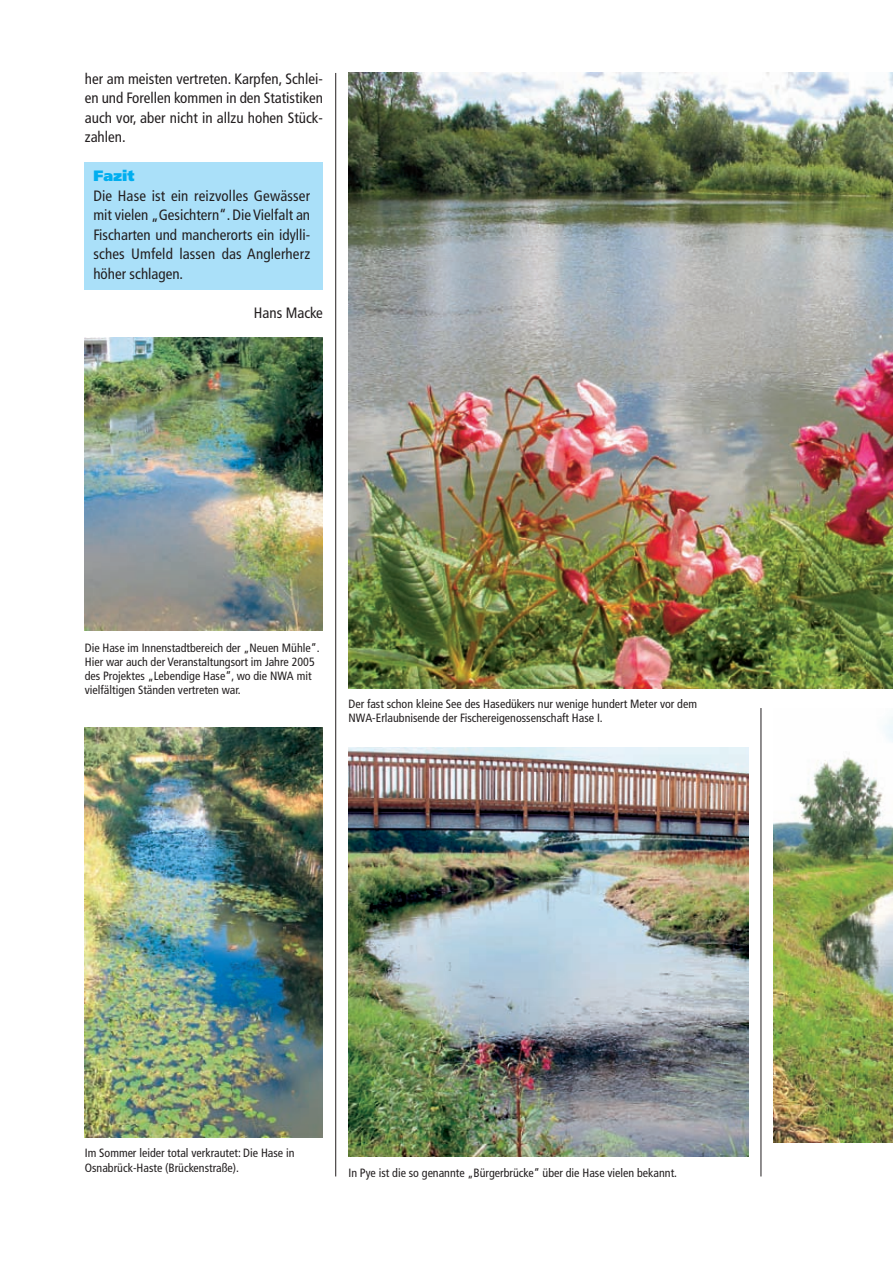
<style>
.page{position:relative;width:893px;height:1263px;background:#fff}
.page>*{position:absolute;margin:0;border:0;box-sizing:border-box;transform-origin:0 0}
.t1{font:condensed 15px/19.5px "Frutiger";color:#231f20;text-align:justify}
.t2{font:900 15px "Frutiger";color:#00aeef}
.t3{font:condensed 12px/14.2px "Frutiger";color:#231f20}
</style>
<div class="page">
<div style="left:85px;top:162px;width:238px;height:128px;background:#aae0f9"></div>
<hr style="left:335px;top:73px;width:1px;height:1103px;background:#231f20">
<hr style="left:761px;top:708px;width:1px;height:468px;background:#231f20">
<img style="left:85px;top:337px;width:238px;height:293px">
<img style="left:348px;top:73px;width:545px;height:615px">
<img style="left:85px;top:727px;width:238px;height:410px">
<img style="left:348px;top:747px;width:400px;height:409px">
<img style="left:774px;top:717px;width:119px;height:425px">
<p class="t1" style="left:85px;top:70px;width:240px">her am meisten vertreten. Karpfen, Schlei&shy;en und Forellen kommen in den Statistiken auch vor, aber nicht in allzu hohen Stück&shy;zahlen.</p>
<p class="t2" style="left:93px;top:170px;width:43px">Fazit</p>
<p class="t1" style="left:93px;top:187px;width:218px">Die Hase ist ein reizvolles Gewässer mit vielen „Gesichtern“. Die Vielfalt an Fischarten und mancherorts ein idylli&shy;sches Umfeld lassen das Anglerherz höher schlagen.</p>
<p class="t1" style="left:254px;top:304px;width:71px">Hans Macke</p>
<p class="t3" style="left:85px;top:641px;width:236px">Die Hase im Innenstadtbereich der „Neuen Mühle“.<br>Hier war auch der Veranstaltungsort im Jahre 2005 des Projektes „Lebendige Hase“, wo die NWA mit vielfältigen Ständen vertreten war.</p>
<p class="t3" style="left:348px;top:697px;width:350px">Der fast schon kleine See des Hasedükers nur wenige hundert Meter vor dem<br>NWA-Erlaubnisende der Fischereigenossenschaft Hase I.</p>
<p class="t3" style="left:85px;top:1147px;width:211px">Im Sommer leider total verkrautet: Die Hase in<br>Osnabrück-Haste (Brückenstraße).</p>
<p class="t3" style="left:348px;top:1166px;width:330px">In Pye ist die so genannte „Bürgerbrücke“ über die Hase vielen bekannt.</p>
</div>
